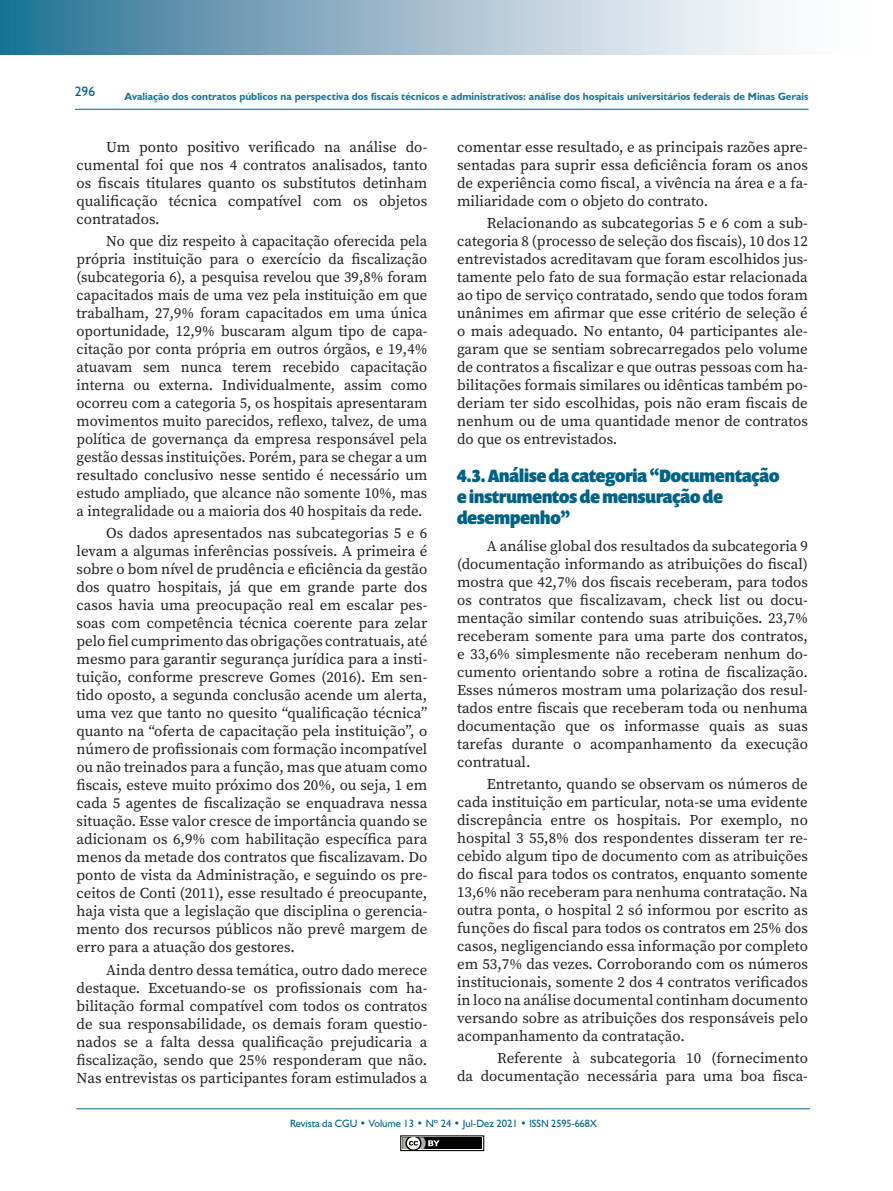
<style>
.page{position:relative;width:893px;height:1191px;background:#fff}
.page>*{position:absolute;margin:0;border:0;box-sizing:border-box;transform-origin:0 0}
.SUBTÍTULO_DUAS_COLUN{font:900 18px/21px "Prenton RP Cond";color:#006385}
.TEXTO_DUAS_COLUNAS{font:15px/18px "Source Serif Variable";color:#231f20;text-align:justify}
.t1{font:13.5px "Humanist 521 BT";color:#006385}
.t2{font:700 10.5px "Humanist 521 BT";color:#1c7697}
.t3{font:10.5px "Humanist 521 BT";color:#006385}
</style>
<div class="page">
<svg style="left:0;top:0;width:784px;height:54px;background:#96b7c9"></svg>
<hr style="left:75px;top:109px;width:733px;height:1px;background:#006385">
<hr style="left:76px;top:1108px;width:734px;height:1px;background:#006385">
<div style="left:400px;top:1135px;width:84px;height:16px;border:1px solid #040503"></div>
<div style="left:402px;top:1137px;width:80px;height:12px;background:#040503"></div>
<svg style="left:400px;top:1135px;width:40px;height:16px"></svg>
<p class="t1" style="left:75px;top:83px;width:22px">296</p>
<p class="t2" style="left:125px;top:90px;width:685px">Avaliação dos contratos públicos na perspectiva dos fiscais técnicos e administrativos: análise dos hospitais universitários federais de Minas Gerais</p>
<p class="TEXTO_DUAS_COLUNAS" style="left:77px;top:138px;width:352px;text-indent:30px">Um ponto positivo verificado na análise do&shy;cumental foi que nos 4 contratos analisados, tanto os fiscais titulares quanto os substitutos detinham qualificação técnica compatível com os objetos contratados.</p>
<p class="TEXTO_DUAS_COLUNAS" style="left:77px;top:232px;width:352px;text-indent:30px">No que diz respeito à capacitação oferecida pela própria instituição para o exercício da fiscalização (subcategoria 6), a pesquisa revelou que 39,8% foram capacitados mais de uma vez pela instituição em que trabalham, 27,9% foram capacitados em uma única oportunidade, 12,9% buscaram algum tipo de capa&shy;citação por conta própria em outros órgãos, e 19,4% atuavam sem nunca terem recebido capacitação interna ou externa. Individualmente, assim como ocorreu com a categoria 5, os hospitais apresentaram movimentos muito parecidos, reflexo, talvez, de uma política de governança da empresa responsável pela gestão dessas instituições. Porém, para se chegar a um resultado conclusivo nesse sentido é necessário um estudo ampliado, que alcance não somente 10%, mas a integralidade ou a maioria dos 40 hospitais da rede.</p>
<p class="TEXTO_DUAS_COLUNAS" style="left:77px;top:524px;width:352px;text-indent:30px">Os dados apresentados nas subcategorias 5 e 6 levam a algumas inferências possíveis. A primeira é sobre o bom nível de prudência e eficiência da gestão dos quatro hospitais, já que em grande parte dos casos havia uma preocupação real em escalar pes&shy;soas com competência técnica coerente para zelar pelo fiel cumprimento das obrigações contratuais, até mesmo para garantir segurança jurídica para a insti&shy;tuição, conforme prescreve Gomes (2016). Em sen&shy;tido oposto, a segunda conclusão acende um alerta, uma vez que tanto no quesito “qualificação técnica” quanto na “oferta de capacitação pela instituição”, o número de profissionais com formação incompatível ou não treinados para a função, mas que atuam como fiscais, esteve muito próximo dos 20%, ou seja, 1 em cada 5 agentes de fiscalização se enquadrava nessa situação. Esse valor cresce de importância quando se adicionam os 6,9% com habilitação específica para menos da metade dos contratos que fiscalizavam. Do ponto de vista da Administração, e seguindo os pre&shy;ceitos de Conti (2011), esse resultado é preocupante, haja vista que a legislação que disciplina o gerencia&shy;mento dos recursos públicos não prevê margem de erro para a atuação dos gestores.</p>
<p class="TEXTO_DUAS_COLUNAS" style="left:77px;top:960px;width:352px;text-indent:30px">Ainda dentro dessa temática, outro dado merece destaque. Excetuando-se os profissionais com ha&shy;bilitação formal compatível com todos os contratos de sua responsabilidade, os demais foram questio&shy;nados se a falta dessa qualificação prejudicaria a fiscalização, sendo que 25% responderam que não.<br>Nas entrevistas os participantes foram estimulados a</p>
<p class="TEXTO_DUAS_COLUNAS" style="left:457px;top:138px;width:352px">comentar esse resultado, e as principais razões apre&shy;sentadas para suprir essa deficiência foram os anos de experiência como fiscal, a vivência na área e a fa&shy;miliaridade com o objeto do contrato.</p>
<p class="TEXTO_DUAS_COLUNAS" style="left:457px;top:214px;width:352px;text-indent:30px">Relacionando as subcategorias 5 e 6 com a sub&shy;categoria 8 (processo de seleção dos fiscais), 10 dos 12 entrevistados acreditavam que foram escolhidos jus&shy;tamente pelo fato de sua formação estar relacionada ao tipo de serviço contratado, sendo que todos foram unânimes em afirmar que esse critério de seleção é o mais adequado. No entanto, 04 participantes ale&shy;garam que se sentiam sobrecarregados pelo volume de contratos a fiscalizar e que outras pessoas com ha&shy;bilitações formais similares ou idênticas também po&shy;deriam ter sido escolhidas, pois não eram fiscais de nenhum ou de uma quantidade menor de contratos do que os entrevistados.</p>
<p class="SUBTÍTULO_DUAS_COLUN" style="left:457px;top:465px;width:324px">4.3. Análise da categoria “Documentação e instrumentos de mensuração de desempenho”</p>
<p class="TEXTO_DUAS_COLUNAS" style="left:457px;top:536px;width:352px;text-indent:30px">A análise global dos resultados da subcategoria 9 (documentação informando as atribuições do fiscal) mostra que 42,7% dos fiscais receberam, para todos os contratos que fiscalizavam, check list ou docu&shy;mentação similar contendo suas atribuições. 23,7% receberam somente para uma parte dos contratos, e 33,6% simplesmente não receberam nenhum do&shy;cumento orientando sobre a rotina de fiscalização.<br>Esses números mostram uma polarização dos resul&shy;tados entre fiscais que receberam toda ou nenhuma documentação que os informasse quais as suas tarefas durante o acompanhamento da execução contratual.</p>
<p class="TEXTO_DUAS_COLUNAS" style="left:457px;top:775px;width:352px;text-indent:30px">Entretanto, quando se observam os números de cada instituição em particular, nota-se uma evidente discrepância entre os hospitais. Por exemplo, no hospital 3 55,8% dos respondentes disseram ter re&shy;cebido algum tipo de documento com as atribuições do fiscal para todos os contratos, enquanto somente 13,6% não receberam para nenhuma contratação. Na outra ponta, o hospital 2 só informou por escrito as funções do fiscal para todos os contratos em 25% dos casos, negligenciando essa informação por completo em 53,7% das vezes. Corroborando com os números institucionais, somente 2 dos 4 contratos verificados in loco na análise documental continham documento versando sobre as atribuições dos responsáveis pelo acompanhamento da contratação.</p>
<p class="TEXTO_DUAS_COLUNAS" style="left:457px;top:1049px;width:352px;text-align:right">Referente à subcategoria 10 (fornecimento<br>da documentação necessária para uma boa fisca-</p>
<p class="t3" style="left:290px;top:1116px;width:309px">Revista da CGU • Volume 13 • Nº 24 • Jul-Dez 2021 • ISSN 2595-668X</p>
</div>
